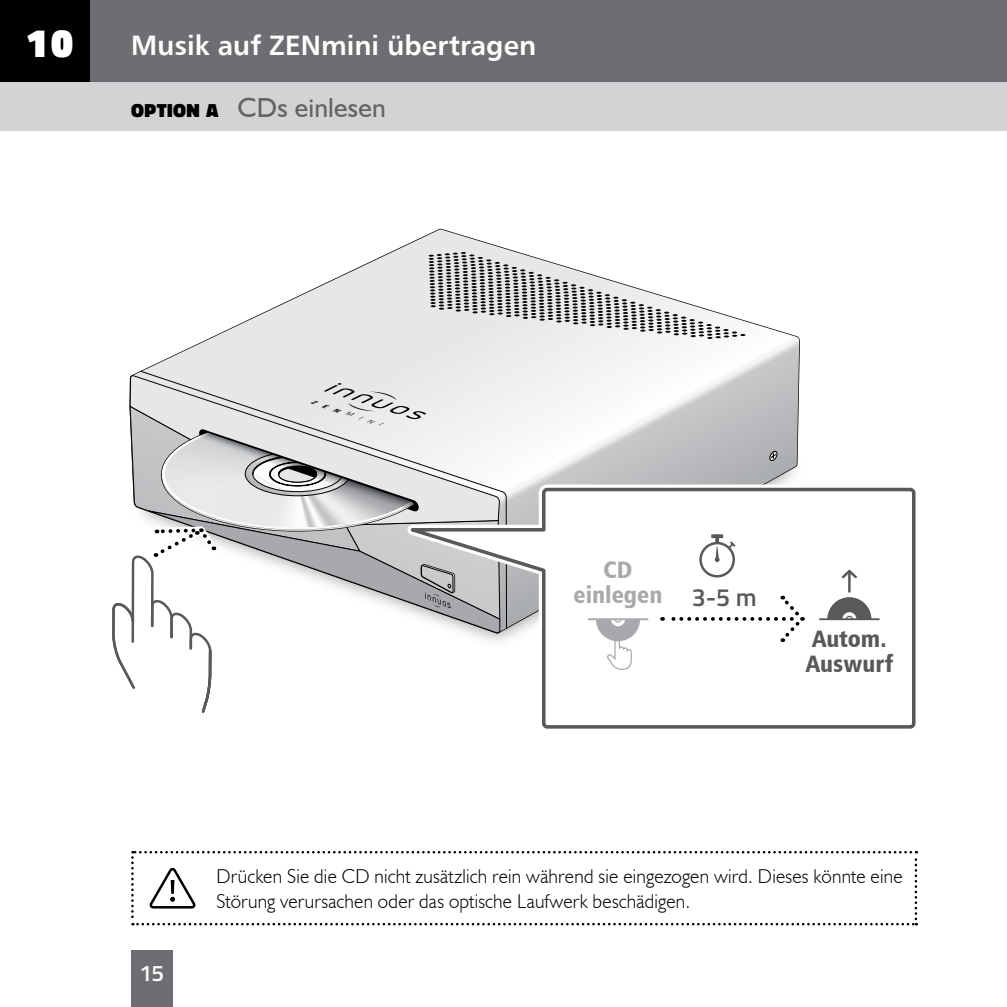
<style>
.page{position:relative;width:1007px;height:1007px;background:#fff}
.page>*{position:absolute;margin:0;border:0;box-sizing:border-box;transform-origin:0 0}
.t1{font:900 40px "Titillium";color:#fff}
.t2{font:27.5px "Humanist 777 BT Bold B";color:#fff}
.t3{font:27.5px "Humanist 521 BT";letter-spacing:.01em;color:#636466}
.t4{font:23.75px/25px "Humanist 777 BT Black Condensed B";color:#a7a9ac}
.t5{font:23.75px/25px "Humanist 777 BT Black Condensed B";color:#58595b}
.t6{font:600 22.5px "Titillium";color:#fff}
.t7{font:300 20px/25px "Humanist 521 BT";letter-spacing:.01em;color:#000}
.s1{font-family:"Titillium";font-weight:900;font-size:19.25px;color:#000}
.s2{font-family:"Titillium";font-weight:600;font-size:25px;color:#58595b}
</style>
<div class="page">
<div style="left:131px;top:950px;width:41px;height:56px;background:#6d6e71"></div>
<div style="left:0;top:0;width:1006px;height:131px;background:#d1d3d4"></div>
<div style="left:0;top:0;width:1006px;height:81px;background:#6d6e71"></div>
<div style="left:0;top:0;width:90px;height:81px;background:#000"></div>
<svg style="left:542px;top:487px;width:374px;height:242px"></svg>
<hr style="left:848px;top:571px;width:2px;height:20px;background:#58595b">
<svg style="left:839px;top:567px;width:20px;height:13px"></svg>
<svg style="left:827px;top:597px;width:44px;height:44px"></svg>
<div style="left:845px;top:615px;width:7px;height:7px;border:1px solid #58595b;border-radius:50%"></div>
<hr style="left:819px;top:618px;width:59px;height:2px;background:#58595b">
<svg style="left:131px;top:851px;width:786px;height:74px"></svg>
<svg style="left:112px;top:228px;width:700px;height:491px"></svg>
<h1 class="t1" style="left:26px;top:14px;width:49px">10</h1>
<h2 class="t2" style="left:131px;top:28px;width:406px">Musik auf ZENmini übertragen</h2>
<h2 class="t3" style="left:131px;top:90px;width:256px"><span class="s1">OPTION A</span> CDs einlesen</h2>
<p class="t4" style="left:573px;top:556px;width:185px;text-indent:30px">CD<br>einlegen <span class="s2">3-5 m</span></p>
<p class="t5" style="left:805px;top:625px;width:89px">Autom.<br>Auswurf</p>
<p class="t6" style="left:140px;top:956px;width:26px">15</p>
<p class="t7" style="left:216px;top:863px;width:687px">Drücken Sie die CD nicht zusätzlich rein während sie eingezogen wird. Dieses könnte eine<br>Störung verursachen oder das optische Laufwerk beschädigen.</p>
</div>
